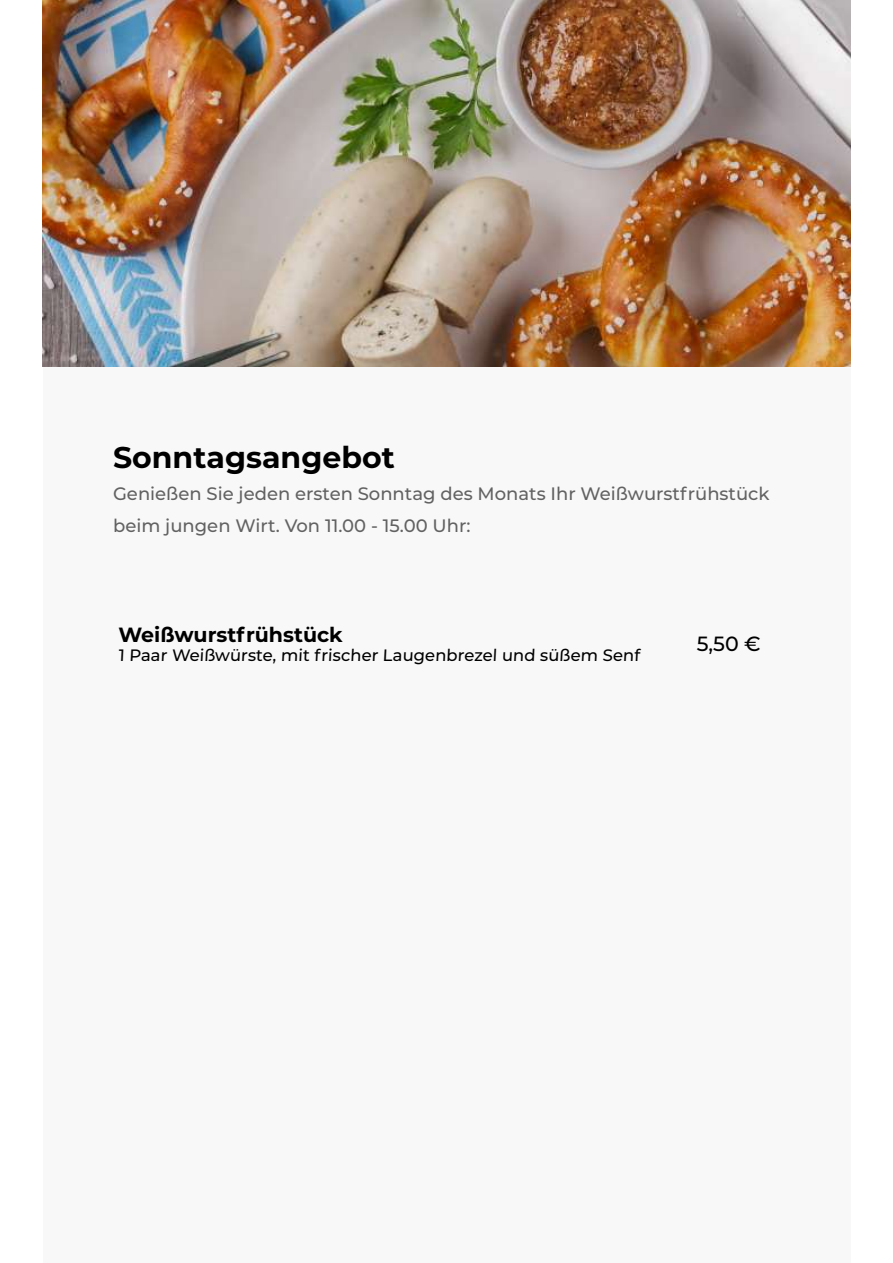
<style>
.page{position:relative;width:893px;height:1263px;background:#fff}
.page>*{position:absolute;margin:0;border:0;box-sizing:border-box;transform-origin:0 0}
.t1{font:700 30px "Montserrat";color:#000}
.t2{font:700 20.55px "Montserrat";color:#000}
.t3{font:500 20.55px "Montserrat";color:#000}
.t4{font:500 18px/32.1px "Montserrat";color:#626262}
.t5{font:500 16.5px "Montserrat";color:#000}
</style>
<div class="page">
<div style="left:43px;top:0;width:807px;height:1263px;background:#f8f8f8"></div>
<img style="left:43px;top:0;width:807px;height:366px">
<h1 class="t1" style="left:113px;top:439px;width:283px">Sonntagsangebot</h1>
<p class="t4" style="left:113px;top:478px;width:658px">Genießen Sie jeden ersten Sonntag des Monats Ihr Weißwurstfrühstück beim jungen Wirt. Von 11.00 - 15.00 Uhr:</p>
<p class="t2" style="left:119px;top:622px;width:226px">Weißwurstfrühstück</p>
<p class="t5" style="left:119px;top:645px;width:523px">1 Paar Weißwürste, mit frischer Laugenbrezel und süßem Senf</p>
<p class="t3" style="left:697px;top:631px;width:66px">5,50 €</p>
</div>
